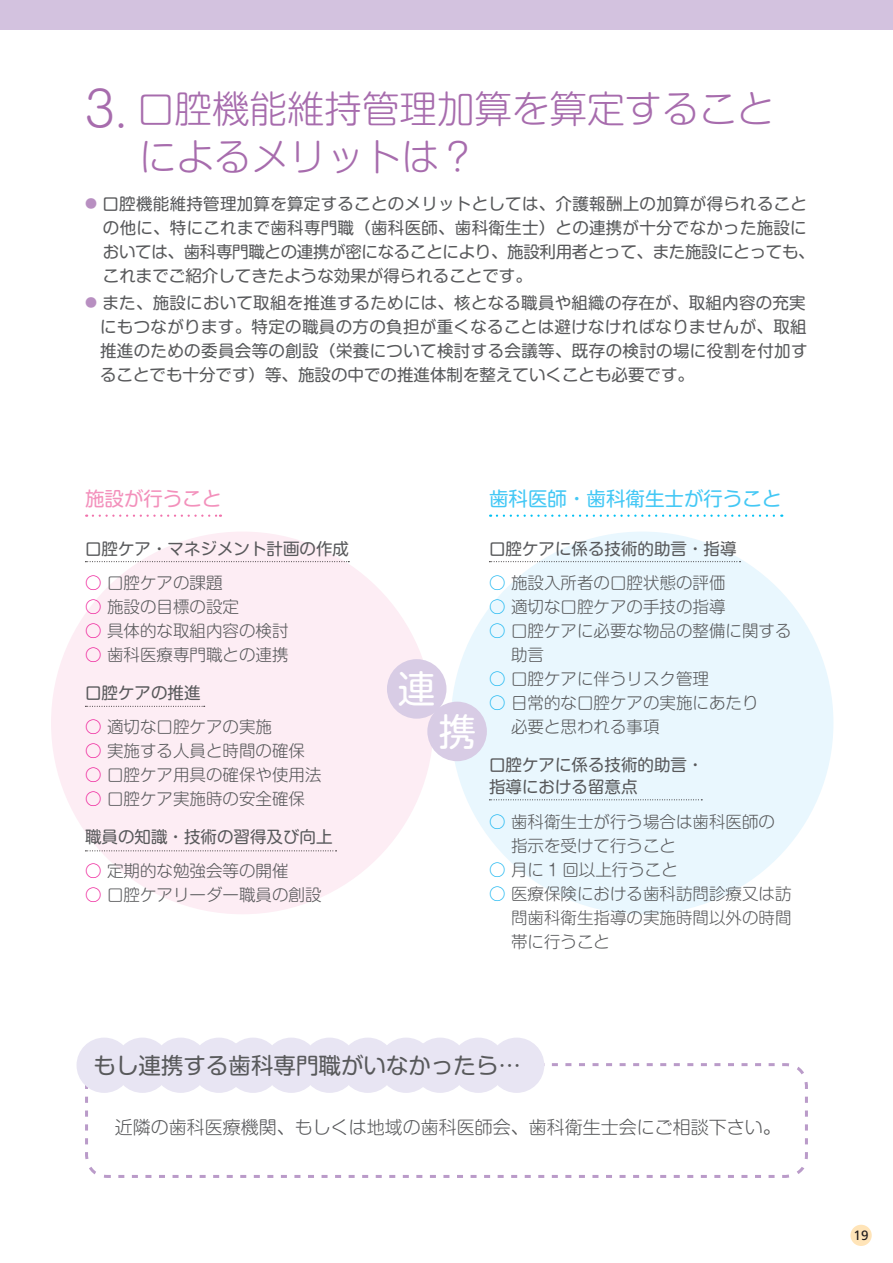
<style>
.page{position:relative;width:893px;height:1263px;background:#fff}
.page>*{position:absolute;margin:0;border:0;box-sizing:border-box;transform-origin:0 0}
.t1{font:37.5px/47.2px "Shin M Go Pro Light 90 pv RKSJ H";color:#a76cad}
.t2{font:37.5px "Shin M Go Pro Regular 90 pv RKSJ H";color:#fff}
.t3{font:22.5px "Shin M Go Pro Regular 90 pv RKSJ H";color:#58595b}
.t4{font:19.5px "Shin M Go Pro Regular 90 pv RKSJ H";color:#44c8f5}
.t5{font:19.5px "Shin M Go Pro Regular 90 pv RKSJ H";color:#f391bc}
.t6{font:18px "Shin M Go Pro Light 90 pv RKSJ H";color:#58595b}
.t7{font:16.5px/24px "Shin M Go Pro Regular 90 pv RKSJ H";color:#58595b}
.t8{font:16.5px/24px "Shin M Go Pro Light 90 pv RKSJ H";color:#58595b}
.t9{font:13.5px "Frutiger";color:#231f20}
.s1{font-size:48px}
.s2{font-size:12px;color:#b88fc1}
.s3{color:#ec008c}
.s4{color:#00aeef}
</style>
<div class="page">
<div style="left:850px;top:1225px;width:22px;height:21px;background:#ffe4b8;border-radius:50%"></div>
<div style="left:51px;top:531px;width:383px;height:383px;background:#fdedf4;border-radius:50%"></div>
<div style="left:451px;top:531px;width:382px;height:383px;background:#e9f7fe;border-radius:50%"></div>
<div style="left:0;top:0;width:893px;height:30px;background:#d3c2df"></div>
<svg style="left:93px;top:514px;width:128px;height:3px"></svg>
<svg style="left:85px;top:561px;width:264px;height:1px"></svg>
<svg style="left:85px;top:706px;width:120px;height:1px"></svg>
<svg style="left:85px;top:850px;width:252px;height:1px"></svg>
<svg style="left:497px;top:514px;width:285px;height:3px"></svg>
<div style="left:387px;top:659px;width:59px;height:60px;background:#d8cce5;border-radius:50%"></div>
<div style="left:427px;top:702px;width:60px;height:59px;background:#d8cce5;border-radius:50%"></div>
<svg style="left:84px;top:1063px;width:724px;height:115px"></svg>
<div style="left:77px;top:1037px;width:55px;height:56px;background:#e8e5f3;border-radius:50%"></div>
<div style="left:225px;top:1037px;width:56px;height:56px;background:#e8e5f3;border-radius:50%"></div>
<div style="left:412px;top:1037px;width:56px;height:56px;background:#e8e5f3;border-radius:50%"></div>
<div style="left:153px;top:1037px;width:55px;height:56px;background:#e8e5f3;border-radius:50%"></div>
<div style="left:302px;top:1037px;width:55px;height:56px;background:#e8e5f3;border-radius:50%"></div>
<div style="left:489px;top:1037px;width:55px;height:56px;background:#e8e5f3;border-radius:50%"></div>
<div style="left:115px;top:1037px;width:55px;height:56px;background:#e8e5f3;border-radius:50%"></div>
<div style="left:264px;top:1037px;width:55px;height:56px;background:#e8e5f3;border-radius:50%"></div>
<div style="left:451px;top:1037px;width:55px;height:56px;background:#e8e5f3;border-radius:50%"></div>
<div style="left:191px;top:1037px;width:56px;height:56px;background:#e8e5f3;border-radius:50%"></div>
<div style="left:378px;top:1037px;width:56px;height:56px;background:#e8e5f3;border-radius:50%"></div>
<div style="left:340px;top:1037px;width:55px;height:56px;background:#e8e5f3;border-radius:50%"></div>
<svg style="left:489px;top:561px;width:251px;height:1px"></svg>
<svg style="left:489px;top:799px;width:213px;height:1px"></svg>
<h1 class="t1" style="left:85px;top:91px;width:691px"><span class="s1">3.</span> 口腔機能維持管理加算を算定すること　 によるメリットは？</h1>
<p class="t7" style="left:103px;top:194px;width:713px;text-indent:-18px"><span class="s2">●</span> 口腔機能維持管理加算を算定することのメリットとしては、介護報酬上の加算が得られることの他に、特にこれまで歯科専門職（歯科医師、歯科衛生士）との連携が十分でなかった施設においては、歯科専門職との連携が密になることにより、施設利用者とって、また施設にとっても、これまでご紹介してきたような効果が得られることです。</p>
<p class="t7" style="left:100px;top:293px;width:709px;text-align:justify;text-indent:-15px"><span class="s2">●</span> また、施設において取組を推進するためには、核となる職員や組織の存在が、取組内容の充実にもつながります。特定の職員の方の負担が重くなることは避けなければなりませんが、取組推進のための委員会等の創設（栄養について検討する会議等、既存の検討の場に役割を付加することでも十分です）等、施設の中での推進体制を整えていくことも必要です。</p>
<p class="t5" style="left:85px;top:491px;width:138px">施設が行うこと</p>
<p class="t7" style="left:85px;top:539px;width:265px">口腔ケア・マネジメント計画の作成</p>
<p class="t8" style="left:85px;top:573px;width:139px"><span class="s3">○</span> 口腔ケアの課題</p>
<p class="t8" style="left:85px;top:597px;width:155px"><span class="s3">○</span> 施設の目標の設定</p>
<p class="t8" style="left:85px;top:621px;width:205px"><span class="s3">○</span> 具体的な取組内容の検討</p>
<p class="t8" style="left:85px;top:645px;width:205px"><span class="s3">○</span> 歯科医療専門職との連携</p>
<p class="t7" style="left:85px;top:683px;width:117px">口腔ケアの推進</p>
<p class="t8" style="left:85px;top:717px;width:188px"><span class="s3">○</span> 適切な口腔ケアの実施</p>
<p class="t8" style="left:85px;top:741px;width:221px"><span class="s3">○</span> 実施する人員と時間の確保</p>
<p class="t8" style="left:85px;top:765px;width:238px"><span class="s3">○</span> 口腔ケア用具の確保や使用法</p>
<p class="t8" style="left:85px;top:789px;width:221px"><span class="s3">○</span> 口腔ケア実施時の安全確保</p>
<p class="t7" style="left:85px;top:827px;width:249px">職員の知識・技術の習得及び向上</p>
<p class="t8" style="left:85px;top:861px;width:205px"><span class="s3">○</span> 定期的な勉強会等の開催</p>
<p class="t8" style="left:85px;top:885px;width:238px"><span class="s3">○</span> 口腔ケアリーダー職員の創設</p>
<h1 class="t2" style="left:398px;top:675px;width:39px">連</h1>
<h1 class="t2" style="left:439px;top:718px;width:39px">携</h1>
<p class="t4" style="left:489px;top:491px;width:294px">歯科医師・歯科衛生士が行うこと</p>
<p class="t7" style="left:489px;top:539px;width:249px">口腔ケアに係る技術的助言・指導</p>
<p class="t8" style="left:489px;top:573px;width:238px"><span class="s4">○</span> 施設入所者の口腔状態の評価</p>
<p class="t8" style="left:489px;top:597px;width:238px"><span class="s4">○</span> 適切な口腔ケアの手技の指導</p>
<p class="t8" style="left:489px;top:621px;width:304px"><span class="s4">○</span> 口腔ケアに必要な物品の整備に関する　 助言</p>
<p class="t8" style="left:489px;top:669px;width:221px"><span class="s4">○</span> 口腔ケアに伴うリスク管理</p>
<p class="t8" style="left:489px;top:693px;width:271px"><span class="s4">○</span> 日常的な口腔ケアの実施にあたり　 必要と思われる事項</p>
<p class="t7" style="left:489px;top:755px;width:216px;line-height:22.5px">口腔ケアに係る技術的助言・指導における留意点</p>
<p class="t8" style="left:489px;top:812px;width:287px"><span class="s4">○</span> 歯科衛生士が行う場合は歯科医師の　 指示を受けて行うこと</p>
<p class="t8" style="left:489px;top:860px;width:190px"><span class="s4">○</span> 月に 1 回以上行うこと</p>
<p class="t8" style="left:489px;top:884px;width:304px;text-align:justify"><span class="s4">○</span> 医療保険における歯科訪問診療又は訪　 問歯科衛生指導の実施時間以外の時間　 帯に行うこと</p>
<h2 class="t3" style="left:94px;top:1057px;width:429px">もし連携する歯科専門職がいなかったら…</h2>
<p class="t6" style="left:115px;top:1121px;width:667px">近隣の歯科医療機関、もしくは地域の歯科医師会、歯科衛生士会にご相談下さい。</p>
<p class="t9" style="left:854px;top:1230px;width:17px">19</p>
</div>
